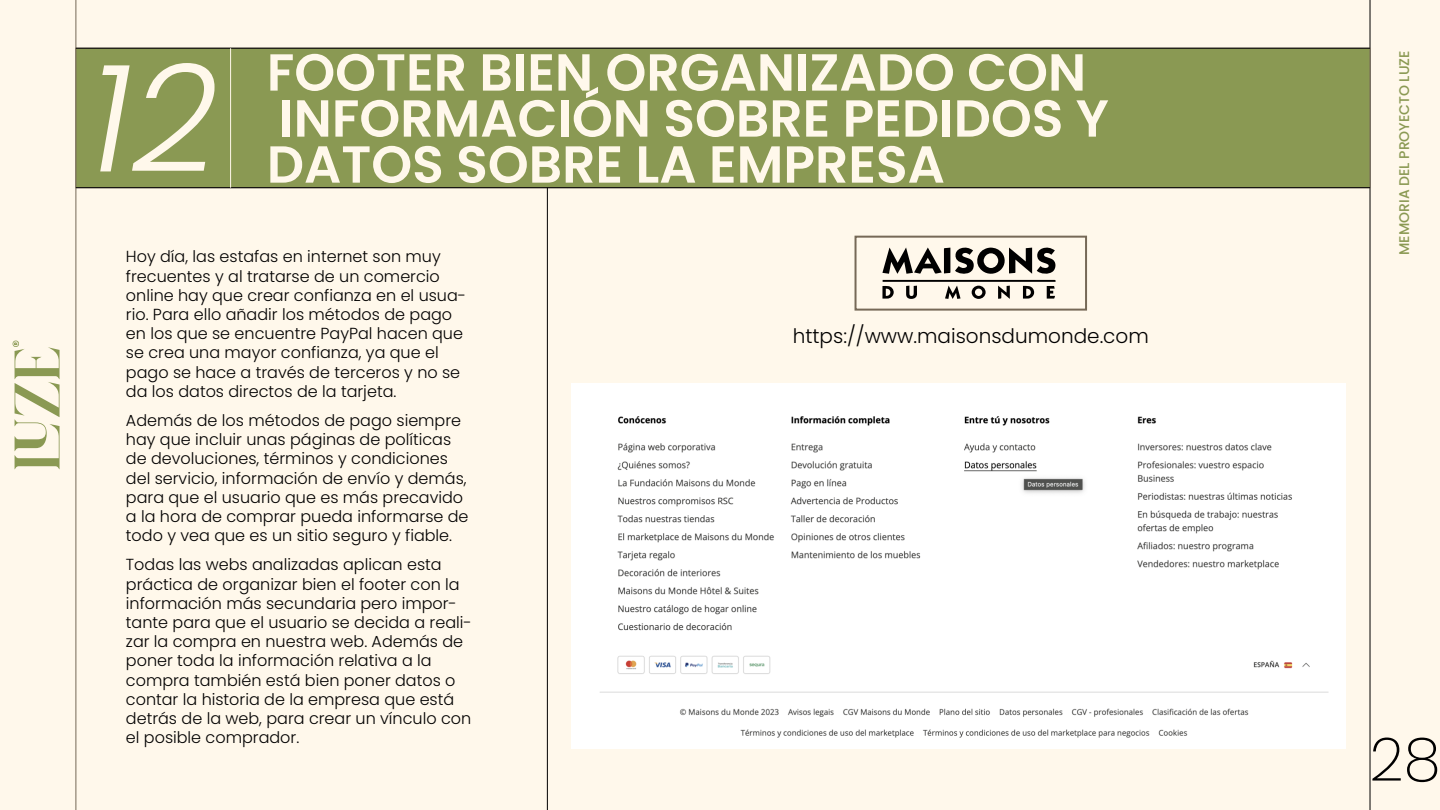
<style>
.page{position:relative;width:1440px;height:810px;background:#fff8eb}
.page>*{position:absolute;margin:0;border:0;box-sizing:border-box;transform-origin:0 0}
.t1{font:italic 300 150px "Poppins";color:#fff8eb}
.t2{font:200 60px "Poppins";color:#000}
.t3{font:600 52px/46px "Poppins";color:#fff8eb}
.t4{font:300 20px "Poppins";color:#000}
.t5{font:300 16px/19.2px "Poppins";color:#000}
.t6{font:500 14px "Poppins";color:#8a9953}
</style>
<div class="page">
<hr style="left:75px;top:0;width:1px;height:810px;background:#766957">
<hr style="left:1370px;top:0;width:1px;height:810px;background:#000">
<svg style="left:13px;top:341px;width:47px;height:128px"></svg>
<div style="left:75px;top:48px;width:1296px;height:140px;background:#8a9953;border:1px solid #766957"></div>
<hr style="left:76px;top:48px;width:1294px;height:1px;background:#000">
<hr style="left:76px;top:187px;width:1294px;height:1px;background:#000">
<hr style="left:230px;top:48px;width:1px;height:140px;background:#fff8eb">
<hr style="left:547px;top:188px;width:1px;height:622px;background:#000">
<img style="left:572px;top:384px;width:774px;height:364px">
<div style="left:855px;top:236px;width:232px;height:75px;background:#fff8eb;border:2px solid #766957"></div>
<svg style="left:882px;top:247px;width:174px;height:52px"></svg>
<h1 class="t1" style="left:88px;top:14px;width:131px">12</h1>
<h3 class="t3" style="left:267px;top:49px;width:844px">FOOTER BIEN ORGANIZADO CON<br>INFORMACIÓN SOBRE PEDIDOS Y</h3>
<h3 class="t3" style="left:267px;top:141px;width:680px">DATOS SOBRE LA EMPRESA</h3>
<p class="t5" style="left:126px;top:247px;width:342px">Hoy día, las estafas en internet son muy frecuentes y al tratarse de un comercio online hay que crear confianza en el usua&shy;rio. Para ello añadir los métodos de pago en los que se encuentre PayPal hacen que se crea una mayor confianza, ya que el pago se hace a través de terceros y no se da los datos directos de la tarjeta.</p>
<p class="t5" style="left:126px;top:411px;width:344px">Además de los métodos de pago siempre hay que incluir unas páginas de políticas de devoluciones, términos y condiciones del servicio, información de envío y demás, para que el usuario que es más precavido a la hora de comprar pueda informarse de todo y vea que es un sitio seguro y fiable.</p>
<p class="t5" style="left:126px;top:555px;width:347px">Todas las webs analizadas aplican esta práctica de organizar bien el footer con la información más secundaria pero impor&shy;tante para que el usuario se decida a reali&shy;zar la compra en nuestra web. Además de poner toda la información relativa a la compra también está bien poner datos o contar la historia de la empresa que está detrás de la web, para crear un vínculo con el posible comprador.</p>
<p class="t4" style="left:793px;top:322px;width:358px">https://www.maisonsdumonde.com</p>
<p class="t6" style="left:1395px;top:255px;width:206px;rotate:-90deg">MEMORIA DEL PROYECTO LUZE</p>
<h2 class="t2" style="left:1369px;top:718px;width:73px">28</h2>
</div>
